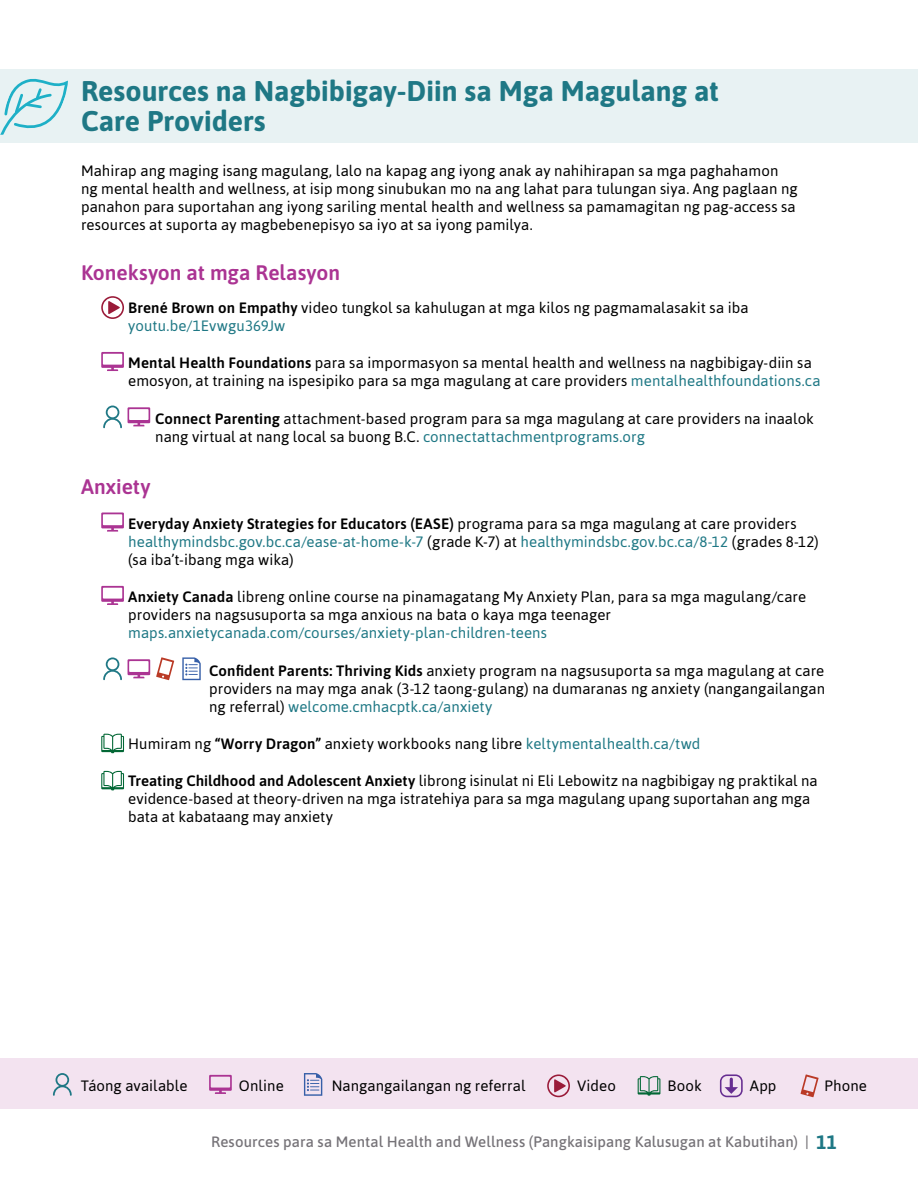
<style>
.page{position:relative;width:918px;height:1188px;background:#fff}
.page>*{position:absolute;margin:0;border:0;box-sizing:border-box;transform-origin:0 0}
.t1{font:700 28.5px/30px "Asap";color:#1f7885}
.t2{font:600 21px "Asap";color:#ab3493}
.t3{font:15px/18px "Asap";letter-spacing:.005em;color:#000}
.t4{font:500 15px "Asap";letter-spacing:.005em;color:#767378}
.t5{font:15px "Asap";letter-spacing:.005em;color:#1f7885}
.s1{font-weight:600}
.s2{color:#1f7885}
.s3{font-weight:700;font-size:19.5px;color:#1f7885}
</style>
<div class="page">
<div style="left:0;top:1059px;width:918px;height:50px;background:#f3e3f0"></div>
<svg style="left:53px;top:1073px;width:19px;height:23px"></svg>
<svg style="left:209px;top:1075px;width:23px;height:19px"></svg>
<svg style="left:304px;top:1073px;width:18px;height:23px"></svg>
<svg style="left:547px;top:1074px;width:23px;height:23px"></svg>
<svg style="left:638px;top:1076px;width:22px;height:20px"></svg>
<svg style="left:720px;top:1074px;width:23px;height:23px"></svg>
<svg style="left:801px;top:1074px;width:18px;height:23px"></svg>
<div style="left:0;top:70px;width:918px;height:73px;background:#e8f2f3"></div>
<svg style="left:0;top:78px;width:68px;height:57px"></svg>
<svg style="left:101px;top:296px;width:23px;height:23px"></svg>
<svg style="left:101px;top:352px;width:23px;height:19px"></svg>
<svg style="left:103px;top:406px;width:19px;height:22px"></svg>
<svg style="left:128px;top:407px;width:22px;height:19px"></svg>
<svg style="left:101px;top:513px;width:23px;height:19px"></svg>
<svg style="left:101px;top:586px;width:23px;height:19px"></svg>
<svg style="left:103px;top:657px;width:19px;height:23px"></svg>
<svg style="left:128px;top:659px;width:22px;height:19px"></svg>
<svg style="left:156px;top:657px;width:18px;height:23px"></svg>
<svg style="left:182px;top:657px;width:19px;height:23px"></svg>
<svg style="left:101px;top:734px;width:23px;height:19px"></svg>
<svg style="left:101px;top:771px;width:23px;height:19px"></svg>
<h1 class="t1" style="left:81px;top:74px;width:639px">Resources na Nagbibigay-Diin sa Mga Magulang at<br>Care Providers</h1>
<p class="t3" style="left:81px;top:161px;width:718px">Mahirap ang maging isang magulang, lalo na kapag ang iyong anak ay nahihirapan sa mga paghahamon ng mental health and wellness, at isip mong sinubukan mo na ang lahat para tulungan siya. Ang paglaan ng panahon para suportahan ang iyong sariling mental health and wellness sa pamamagitan ng pag-access sa resources at suporta ay magbebenepisyo sa iyo at sa iyong pamilya.</p>
<h2 class="t2" style="left:81px;top:258px;width:261px">Koneksyon at mga Relasyon</h2>
<p class="t3" style="left:128px;top:299px;width:622px"><span class="s1">Brené Brown on Empathy</span> video tungkol sa kahulugan at mga kilos ng pagmamalasakit sa iba <span class="s2">youtu.be/1Evwgu369Jw</span></p>
<p class="t3" style="left:128px;top:354px;width:694px"><span class="s1">Mental Health Foundations</span> para sa impormasyon sa mental health and wellness na nagbibigay-diin sa emosyon, at training na ispesipiko para sa mga magulang at care providers <span class="s2">mentalhealthfoundations.ca</span></p>
<p class="t3" style="left:155px;top:409px;width:660px"><span class="s1">Connect Parenting</span> attachment-based program para sa mga magulang at care providers na inaalok nang virtual at nang local sa buong B.C. <span class="s2">connectattachmentprograms.org</span></p>
<h2 class="t2" style="left:81px;top:472px;width:71px">Anxiety</h2>
<p class="t3" style="left:128px;top:514px;width:692px"><span class="s1">Everyday Anxiety Strategies for Educators (EASE)</span> programa para sa mga magulang at care providers <span class="s2">healthymindsbc.gov.bc.ca/ease-at-home-k-7</span> (grade K-7) at <span class="s2">healthymindsbc.gov.bc.ca/8-12</span> (grades 8-12) (sa iba’t-ibang mga wika)</p>
<p class="t3" style="left:128px;top:588px;width:679px"><span class="s1">Anxiety Canada</span> libreng online course na pinamagatang My Anxiety Plan, para sa mga magulang/care providers na nagsusuporta sa mga anxious na bata o kaya mga teenager</p>
<p class="t5" style="left:128px;top:624px;width:420px">maps.anxietycanada.com/courses/anxiety-plan-children-teens</p>
<p class="t3" style="left:209px;top:661px;width:617px;text-align:justify"><span class="s1">Confident Parents: Thriving Kids</span> anxiety program na nagsusuporta sa mga magulang at care providers na may mga anak (3-12 taong-gulang) na dumaranas ng anxiety (nangangailangan ng referral) <span class="s2">welcome.cmhacptk.ca/anxiety</span></p>
<p class="t3" style="left:128px;top:734px;width:574px">Humiram ng <span class="s1">“Worry Dragon”</span> anxiety workbooks nang libre <span class="s2">keltymentalhealth.ca/twd</span></p>
<p class="t3" style="left:128px;top:772px;width:691px"><span class="s1">Treating Childhood and Adolescent Anxiety</span> librong isinulat ni Eli Lebowitz na nagbibigay ng praktikal na evidence-based at theory-driven na mga istratehiya para sa mga magulang upang suportahan ang mga bata at kabataang may anxiety</p>
<p class="t3" style="left:81px;top:1077px;width:108px">Táong available</p>
<p class="t3" style="left:239px;top:1077px;width:46px">Online</p>
<p class="t3" style="left:332px;top:1077px;width:195px">Nangangailangan ng referral</p>
<p class="t3" style="left:577px;top:1077px;width:40px">Video</p>
<p class="t3" style="left:668px;top:1077px;width:36px">Book</p>
<p class="t3" style="left:750px;top:1077px;width:28px">App</p>
<p class="t3" style="left:825px;top:1077px;width:44px">Phone</p>
<p class="t4" style="left:211px;top:1132px;width:627px">Resources para sa Mental Health and Wellness (Pangkaisipang Kalusugan at Kabutihan) | <span class="s3">11</span></p>
</div>
